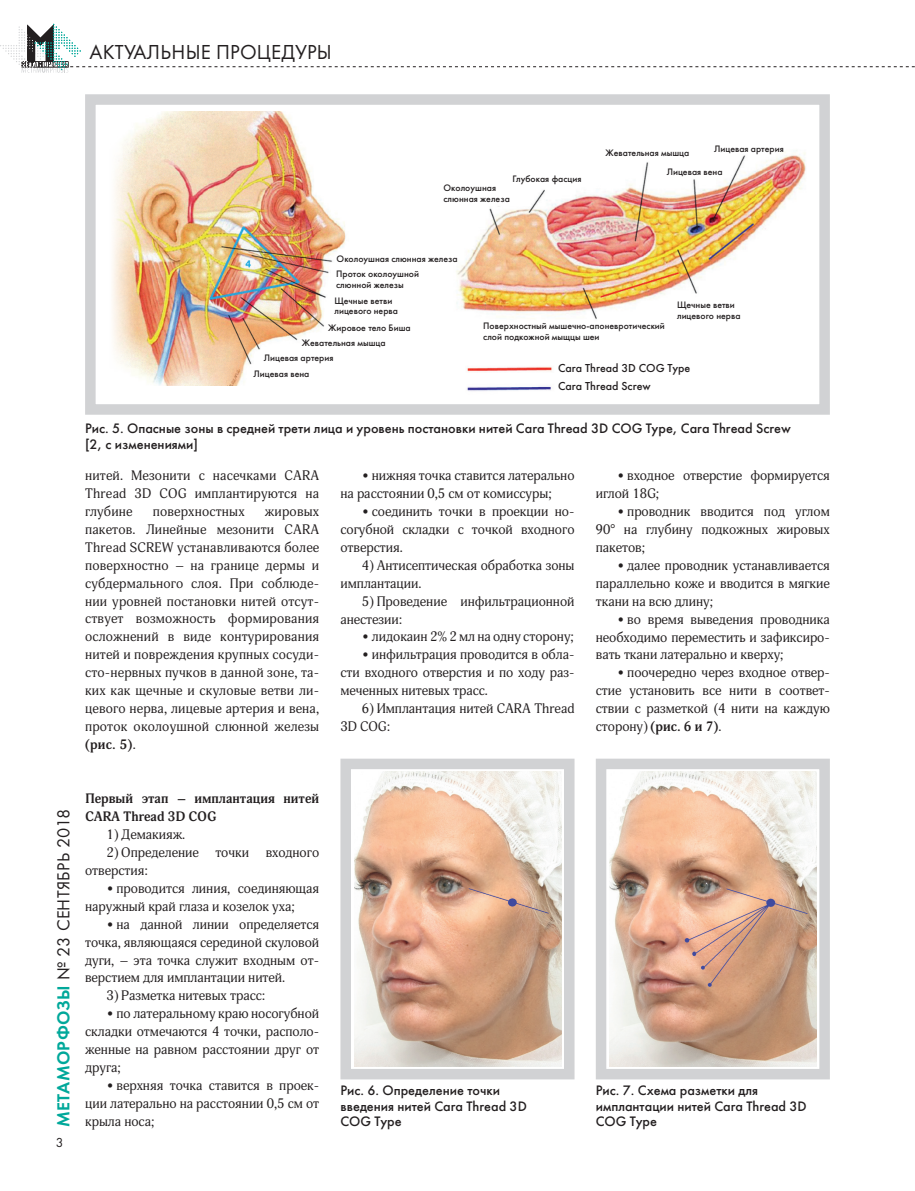
<style>
.page{position:relative;width:915px;height:1191px;background:#fff}
.page>*{position:absolute;margin:0;border:0;box-sizing:border-box;transform-origin:0 0}
.t1{font:21px "Futura";letter-spacing:.01em;color:#231f20}
.t2{font:18px "Futura";letter-spacing:.01em;color:#231f20}
.t3{font:500 14.25px/15.8px "Futura";color:#231f20}
.t4{font:13.5px/18px "Adonis";color:#231f20;text-align:justify}
.t5{font:700 13.5px/18px "Adonis";color:#231f20}
.t6{font:13.5px "Futura";color:#231f20}
.t7{font:500 12px/18px "Futura";color:#231f20}
.t8{font:500 9.75px/10.5px "Futura";color:#231f20}
.s1{font-weight:700}
.s2{font-family:"Futura Demi";color:#00a89a}
</style>
<div class="page">
<img style="left:112px;top:112px;width:234px;height:274px">
<div style="left:340px;top:758px;width:234px;height:321px;border:10px solid #d1d2d4"></div>
<div style="left:595px;top:758px;width:234px;height:321px;border:10px solid #d1d2d4"></div>
<img style="left:354px;top:771px;width:207px;height:295px">
<img style="left:609px;top:771px;width:207px;height:295px">
<div style="left:85px;top:94px;width:744px;height:321px;border:10px solid #d1d2d4"></div>
<img style="left:456px;top:150px;width:350px;height:170px">
<img style="left:467px;top:367px;width:85px;height:24px">
<svg style="left:0;top:24px;width:915px;height:49px"></svg>
<h1 class="t1" style="left:89px;top:39px;width:244px">АКТУАЛЬНЫЕ ПРОЦЕДУРЫ</h1>
<p class="t8" style="left:512px;top:174px;width:70px">Глубокая фасция</p>
<p class="t8" style="left:443px;top:183px;width:68px">Околоушная слюнная железа</p>
<p class="t8" style="left:605px;top:148px;width:85px">Жевательная мышца</p>
<p class="t8" style="left:713px;top:143px;width:71px">Лицевая артерия</p>
<p class="t8" style="left:666px;top:166px;width:57px">Лицевая вена</p>
<p class="t8" style="left:336px;top:251px;width:123px;line-height:15.8px">Околоушная слюнная железа<br>Проток околоушной</p>
<p class="t8" style="left:334px;top:277px;width:71px;line-height:15.6px">слюнной железы<br>Щечные ветви</p>
<p class="t8" style="left:334px;top:306px;width:65px">лицевого нерва</p>
<p class="t8" style="left:676px;top:300px;width:65px">Щечные ветви лицевого нерва</p>
<p class="t8" style="left:302px;top:320px;width:110px;line-height:15.1px;text-indent:26px">Жировое тело Биша<br>Жевательная мышца</p>
<p class="t8" style="left:483px;top:321px;width:183px">Поверхностный мышечно-апоневротический слой подкожной мыщцы шеи</p>
<p class="t8" style="left:264px;top:352px;width:71px">Лицевая артерия</p>
<p class="t8" style="left:253px;top:369px;width:57px">Лицевая вена</p>
<p class="t7" style="left:558px;top:359px;width:134px">Cara Thread 3D COG Type<br>Cara Thread Screw</p>
<p class="t3" style="left:85px;top:420px;width:707px">Рис. 5. Опасные зоны в средней трети лица и уровень постановки нитей Cara Thread 3D COG Type, Cara Thread Screw [2, с изменениями]</p>
<p class="t4" style="left:85px;top:466px;width:235px">нитей. Мезонити с насечками CARA Thread 3D COG имплантируются на глубине</p>
<p class="t4" style="left:85px;top:502px;width:235px;text-indent:180px">жировых пакетов. Линейные мезонити CARA Thread SCREW устанавливаются более поверхностно – на границе дермы и субдермального слоя. При соблюде&shy;нии уровней постановки нитей отсут&shy;ствует возможность формирования осложнений в виде контурирования нитей и повреждения крупных сосуди&shy;сто-нервных пучков в данной зоне, та&shy;ких как щечные и скуловые ветви ли&shy;цевого нерва, лицевые артерия и вена, проток околоушной слюнной железы <span class="s1">(рис. 5)</span>.</p>
<p class="t4" style="left:153px;top:502px;width:93px">поверхностных</p>
<p class="t4" style="left:340px;top:466px;width:235px;text-indent:21px">• нижняя точка ставится латерально на расстоянии 0,5 см от комиссуры;</p>
<p class="t4" style="left:340px;top:502px;width:235px;text-indent:21px">• соединить точки в проекции но&shy;согубной складки с точкой входного отверстия.</p>
<p class="t4" style="left:340px;top:556px;width:235px;text-indent:21px">4) Антисептическая обработка зоны имплантации.</p>
<p class="t4" style="left:340px;top:592px;width:235px;text-indent:21px">5) Проведение инфильтрационной анестезии:</p>
<p class="t4" style="left:361px;top:628px;width:214px">• лидокаин 2% 2 мл на одну сторону;</p>
<p class="t4" style="left:340px;top:646px;width:235px;text-indent:21px">• инфильтрация проводится в обла&shy;сти входного отверстия и по ходу раз&shy;меченных нитевых трасс.</p>
<p class="t4" style="left:340px;top:700px;width:235px;text-indent:21px">6) Имплантация нитей CARA Thread<br>3D COG:</p>
<p class="t4" style="left:595px;top:466px;width:235px;text-indent:21px">• входное отверстие формируется иглой 18G;</p>
<p class="t4" style="left:595px;top:502px;width:235px;text-indent:21px">• проводник вводится под углом 90° на глубину подкожных жировых пакетов;</p>
<p class="t4" style="left:595px;top:556px;width:235px;text-indent:21px">• далее проводник устанавливается параллельно коже и вводится в мягкие ткани на всю длину;</p>
<p class="t4" style="left:595px;top:610px;width:235px;text-indent:21px">• во время выведения проводника необходимо переместить и зафиксиро&shy;вать ткани латерально и кверху;</p>
<p class="t4" style="left:595px;top:664px;width:235px;text-indent:21px">• поочередно через входное отвер&shy;стие установить все нити в соответ&shy;ствии с разметкой (4 нити на каждую сторону) <span class="s1">(рис. 6 и 7)</span>.</p>
<h2 class="t2" style="left:53px;top:1127px;width:320px;rotate:-90deg"><span class="s2">МЕТАМОРФОЗЫ</span> № 23 СЕНТЯБРЬ 2018</h2>
<p class="t6" style="left:56px;top:1134px;width:9px">3</p>
<p class="t5" style="left:85px;top:789px;width:235px">Первый этап – имплантация нитей<br>CARA Thread 3D COG</p>
<p class="t4" style="left:106px;top:825px;width:80px">1) Демакияж.</p>
<p class="t4" style="left:85px;top:843px;width:235px;text-indent:21px">2) Определение точки входного отверстия:</p>
<p class="t4" style="left:85px;top:879px;width:235px;text-indent:21px">• проводится линия, соединяющая наружный край глаза и козелок уха;</p>
<p class="t4" style="left:85px;top:915px;width:235px;text-indent:21px">• на данной линии определяется точка, являющаяся серединой скуловой дуги, – эта точка служит входным от&shy;верстием для имплантации нитей.</p>
<p class="t4" style="left:106px;top:987px;width:160px">3) Разметка нитевых трасс:</p>
<p class="t4" style="left:85px;top:1004px;width:235px;text-indent:21px">• по латеральному краю носогубной складки отмечаются 4 точки, располо&shy;женные на равном расстоянии друг от друга;</p>
<p class="t4" style="left:85px;top:1076px;width:235px;text-indent:21px">• верхняя точка ставится в проек&shy;ции латерально на расстоянии 0,5 см от крыла носа;</p>
<p class="t3" style="left:340px;top:1082px;width:188px">Рис. 6. Определение точки введения нитей Cara Thread 3D<br>COG Type</p>
<p class="t3" style="left:595px;top:1082px;width:212px">Рис. 7. Схема разметки для имплантации нитей Cara Thread 3D<br>COG Type</p>
</div>
